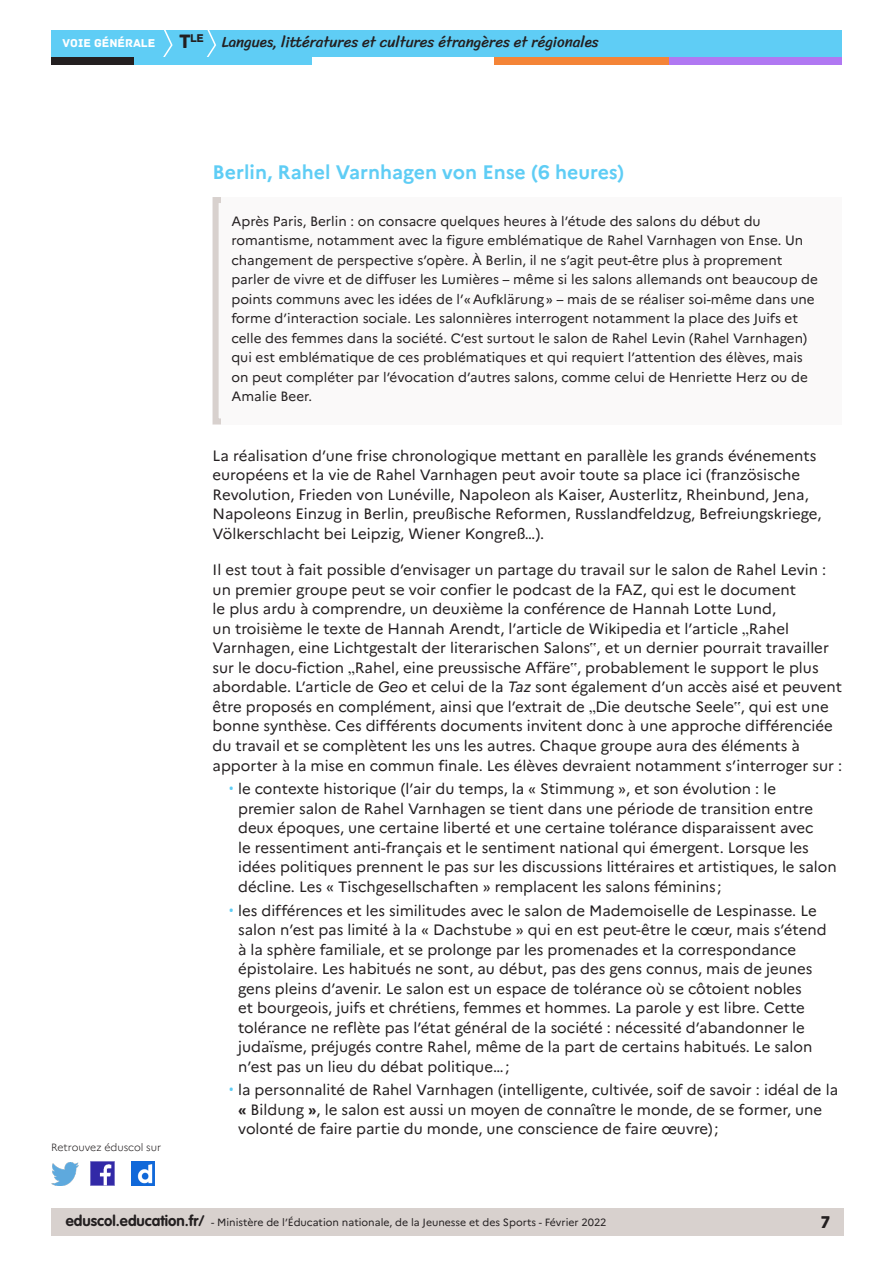
<style>
.page{position:relative;width:893px;height:1263px;background:#fff}
.page>*{position:absolute;margin:0;border:0;box-sizing:border-box;transform-origin:0 0}
._03_titre_2{font:700 19.5px "Marianne";color:#5fcdf5}
.t1{font:18px "Archive";color:#231f20}
.Texte_courant{font:15px/19.5px "Marianne";color:#231f20}
.t2{font:15px "Sriracha";color:#231f20}
._08_txt_encadré{font:13.5px/19.5px "Marianne";color:#231f20}
.t3{font:12px "Archive";color:#fff}
.t4{font:11.85px "Archive";color:#231f20}
.t5{font:10.5px "Marianne";color:#231f20}
.t6{font:300 10.5px "Marianne";color:#231f20}
.s1{font-size:20.4px}
.s2{font-family:"Times New Roman"}
.s3{font-style:italic}
.s4{font-family:"Roboto";color:#5fcdf5}
.s5{font-weight:700}
.s6{font-family:"VAG Rounded Std";font-weight:700;font-size:15px}
</style>
<div class="page">
<div style="left:51px;top:1209px;width:792px;height:27px;background:#d8d1ce"></div>
<div style="left:51px;top:30px;width:791px;height:27px;background:#5fcdf5"></div>
<svg style="left:163px;top:30px;width:10px;height:27px"></svg>
<svg style="left:207px;top:30px;width:9px;height:27px"></svg>
<div style="left:133px;top:57px;width:179px;height:8px;background:#5fcdf5"></div>
<div style="left:51px;top:57px;width:82px;height:8px;background:#231f20"></div>
<div style="left:667px;top:57px;width:175px;height:8px;background:#b078f2"></div>
<div style="left:494px;top:57px;width:175px;height:8px;background:#f48437"></div>
<img style="left:91px;top:1162px;width:23px;height:23px">
<img style="left:51px;top:1163px;width:28px;height:22px">
<img style="left:132px;top:1162px;width:22px;height:23px">
<div style="left:213px;top:197px;width:629px;height:227px;background:#faf9f9"></div>
<div style="left:213px;top:197px;width:629px;height:227px;border:6px solid #d8d1ce"></div>
<p class="t4" style="left:179px;top:31px;width:26px"><span class="s1">T</span>le</p>
<p class="t3" style="left:63px;top:36px;width:94px">VOIE GÉNÉRALE</p>
<p class="t2" style="left:222px;top:33px;width:379px">Langues, littératures et cultures étrangères et régionales</p>
<p class="_03_titre_2" style="left:213px;top:161px;width:413px">Berlin, Rahel Varnhagen von Ense (6 heures)</p>
<p class="_08_txt_encadré" style="left:231px;top:211px;width:588px">Après Paris, Berlin : on consacre quelques heures à l’étude des salons du début du romantisme, notamment avec la figure emblématique de Rahel Varnhagen von Ense. Un changement de perspective s’opère. À Berlin, il ne s’agit peut-être plus à proprement parler de vivre et de diffuser les Lumières – même si les salons allemands ont beaucoup de points communs avec les idées de l’«Aufklärung» – mais de se réaliser soi-même dans une forme d’interaction sociale. Les salonnières interrogent notamment la place des Juifs et celle des femmes dans la société. C’est surtout le salon de Rahel Levin (Rahel Varnhagen) qui est emblématique de ces problématiques et qui requiert l’attention des élèves, mais on peut compléter par l’évocation d’autres salons, comme celui de Henriette Herz ou de Amalie Beer.</p>
<p class="t6" style="left:51px;top:1141px;width:112px">Retrouvez éduscol sur</p>
<p class="Texte_courant" style="left:213px;top:446px;width:610px">La réalisation d’une frise chronologique mettant en parallèle les grands événements européens et la vie de Rahel Varnhagen peut avoir toute sa place ici (französische Revolution, Frieden von Lunéville, Napoleon als Kaiser, Austerlitz, Rheinbund, Jena, Napoleons Einzug in Berlin, preußische Reformen, Russlandfeldzug, Befreiungskriege, Völkerschlacht bei Leipzig, Wiener Kongreß…).</p>
<p class="Texte_courant" style="left:213px;top:560px;width:631px">Il est tout à fait possible d’envisager un partage du travail sur le salon de Rahel Levin : un premier groupe peut se voir confier le podcast de la FAZ, qui est le document<br>le plus ardu à comprendre, un deuxième la conférence de Hannah Lotte Lund,<br>un troisième le texte de Hannah Arendt, l’article de Wikipedia et l’article <span class="s2">„</span>Rahel Varnhagen, eine Lichtgestalt der literarischen Salons<span class="s2">‟</span>, et un dernier pourrait travailler sur le docu-fiction <span class="s2">„</span>Rahel, eine preussische Affäre<span class="s2">‟</span>, probablement le support le plus abordable. L’article de <span class="s3">Geo</span> et celui de la <span class="s3">Taz</span> sont également d’un accès aisé et peuvent être proposés en complément, ainsi que l’extrait de <span class="s2">„</span>Die deutsche Seele<span class="s2">‟</span>, qui est une bonne synthèse. Ces différents documents invitent donc à une approche différenciée du travail et se complètent les uns les autres. Chaque groupe aura des éléments à apporter à la mise en commun finale. Les élèves devraient notamment s’interroger sur :</p>
<p class="Texte_courant" style="left:238px;top:779px;width:600px;text-indent:-9px"><span class="s4">•</span> le contexte historique (l’air du temps, la « Stimmung », et son évolution : le premier salon de Rahel Varnhagen se tient dans une période de transition entre deux époques, une certaine liberté et une certaine tolérance disparaissent avec<br>le ressentiment anti-français et le sentiment national qui émergent. Lorsque les idées politiques prennent le pas sur les discussions littéraires et artistiques, le salon décline. Les « Tischgesellschaften » remplacent les salons féminins ;</p>
<p class="Texte_courant" style="left:238px;top:900px;width:590px;text-indent:-9px"><span class="s4">•</span> les différences et les similitudes avec le salon de Mademoiselle de Lespinasse. Le salon n’est pas limité à la « Dachstube » qui en est peut-être le cœur, mais s’étend à la sphère familiale, et se prolonge par les promenades et la correspondance épistolaire. Les habitués ne sont, au début, pas des gens connus, mais de jeunes gens pleins d’avenir. Le salon est un espace de tolérance où se côtoient nobles<br>et bourgeois, juifs et chrétiens, femmes et hommes. La parole y est libre. Cette tolérance ne reflète pas l’état général de la société : nécessité d’abandonner le judaïsme, préjugés contre Rahel, même de la part de certains habitués. Le salon n’est pas un lieu du débat politique…;</p>
<p class="Texte_courant" style="left:238px;top:1080px;width:601px;text-indent:-9px"><span class="s4">•</span> la personnalité de Rahel Varnhagen (intelligente, cultivée, soif de savoir : idéal de la <span class="s5">«</span> Bildung <span class="s5">»</span>, le salon est aussi un moyen de connaître le monde, de se former, une volonté de faire partie du monde, une conscience de faire œuvre);</p>
<p class="t5" style="left:66px;top:1216px;width:542px"><span class="s6">eduscol.education.fr/</span> - Ministère de l’Éducation nationale, de la Jeunesse et des Sports - Février 2022</p>
<p class="t1" style="left:820px;top:1211px;width:11px">7</p>
</div>
